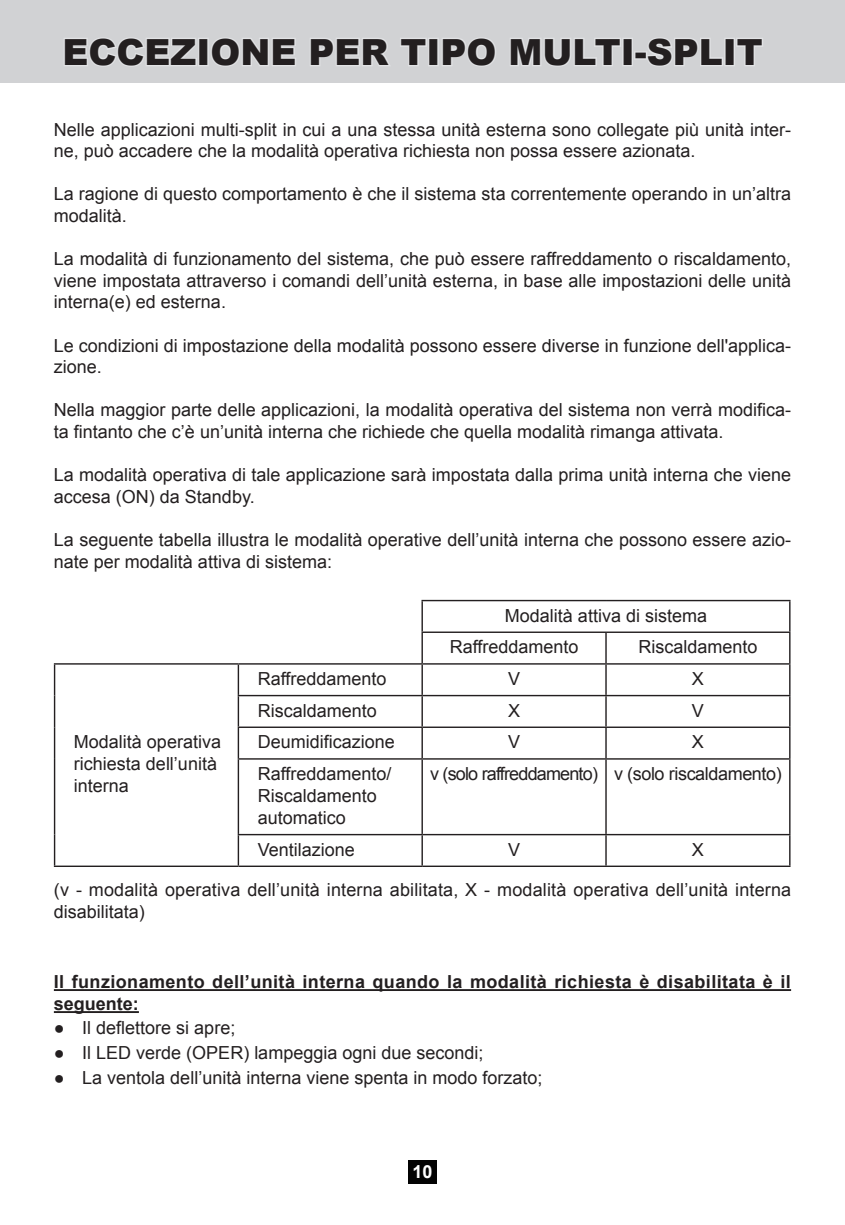
<style>
.page{position:relative;width:845px;height:1225px;background:#fff}
.page>*{position:absolute;margin:0;border:0;box-sizing:border-box;transform-origin:0 0}
.t1{font:900 36px "Arial";color:#231f20}
.t2{font:18px/21.6px "Arial";color:#231f20}
.t3{font:700 18px/22px "Arial";letter-spacing:.025em;color:#231f20}
.t4{font:18px "Arial";letter-spacing:-.045em;color:#231f20}
.t5{font:700 18px "Arial";color:#fff}
</style>
<div class="page">
<div style="left:408px;top:1160px;width:29px;height:23px;background:#030303"></div>
<div style="left:0;top:0;width:845px;height:83px;background:#d1d2d4"></div>
<svg style="left:64px;top:37px;width:133px;height:30px"></svg>
<div style="left:198px;top:38px;width:11px;height:28px;border:3px solid #e1e2e4"></div>
<svg style="left:211px;top:37px;width:85px;height:30px"></svg>
<svg style="left:310px;top:38px;width:117px;height:28px"></svg>
<div style="left:428px;top:38px;width:11px;height:28px;border:3px solid #e1e2e4"></div>
<svg style="left:442px;top:37px;width:54px;height:30px"></svg>
<svg style="left:510px;top:38px;width:111px;height:29px"></svg>
<div style="left:622px;top:38px;width:11px;height:28px;border:3px solid #e1e2e4"></div>
<div style="left:634px;top:51px;width:13px;height:9px;border:3px solid #e1e2e4"></div>
<svg style="left:645px;top:37px;width:78px;height:30px"></svg>
<div style="left:724px;top:38px;width:11px;height:28px;border:3px solid #e1e2e4"></div>
<svg style="left:736px;top:38px;width:27px;height:28px"></svg>
<hr style="left:54px;top:989px;width:737px;height:2px;background:#231f20">
<hr style="left:54px;top:1011px;width:85px;height:2px;background:#231f20">
<hr style="left:421px;top:600px;width:185px;height:1px;background:#231f20">
<hr style="left:606px;top:600px;width:184px;height:1px;background:#231f20">
<hr style="left:789px;top:601px;width:1px;height:30px;background:#231f20">
<hr style="left:421px;top:631px;width:185px;height:2px;background:#231f20">
<hr style="left:606px;top:631px;width:184px;height:2px;background:#231f20">
<hr style="left:605px;top:633px;width:2px;height:30px;background:#231f20">
<hr style="left:789px;top:633px;width:1px;height:30px;background:#231f20">
<hr style="left:54px;top:664px;width:1px;height:31px;background:#231f20">
<hr style="left:54px;top:695px;width:1px;height:32px;background:#231f20">
<hr style="left:54px;top:727px;width:1px;height:32px;background:#231f20">
<hr style="left:54px;top:759px;width:1px;height:75px;background:#231f20">
<hr style="left:54px;top:834px;width:1px;height:31px;background:#231f20">
<hr style="left:238px;top:664px;width:1px;height:31px;background:#231f20">
<hr style="left:422px;top:663px;width:184px;height:1px;background:#231f20">
<hr style="left:421px;top:664px;width:2px;height:31px;background:#231f20">
<hr style="left:606px;top:663px;width:184px;height:1px;background:#231f20">
<hr style="left:605px;top:664px;width:2px;height:31px;background:#231f20">
<hr style="left:789px;top:664px;width:1px;height:31px;background:#231f20">
<hr style="left:238px;top:695px;width:184px;height:1px;background:#231f20">
<hr style="left:238px;top:696px;width:1px;height:30px;background:#231f20">
<hr style="left:422px;top:695px;width:184px;height:1px;background:#231f20">
<hr style="left:421px;top:696px;width:2px;height:30px;background:#231f20">
<hr style="left:606px;top:695px;width:184px;height:1px;background:#231f20">
<hr style="left:605px;top:696px;width:2px;height:30px;background:#231f20">
<hr style="left:789px;top:696px;width:1px;height:30px;background:#231f20">
<hr style="left:238px;top:726px;width:184px;height:2px;background:#231f20">
<hr style="left:238px;top:728px;width:1px;height:30px;background:#231f20">
<hr style="left:422px;top:726px;width:184px;height:2px;background:#231f20">
<hr style="left:421px;top:728px;width:2px;height:30px;background:#231f20">
<hr style="left:606px;top:726px;width:184px;height:2px;background:#231f20">
<hr style="left:605px;top:728px;width:2px;height:30px;background:#231f20">
<hr style="left:789px;top:728px;width:1px;height:30px;background:#231f20">
<hr style="left:238px;top:758px;width:184px;height:1px;background:#231f20">
<hr style="left:238px;top:759px;width:1px;height:75px;background:#231f20">
<hr style="left:422px;top:758px;width:184px;height:1px;background:#231f20">
<hr style="left:421px;top:759px;width:2px;height:75px;background:#231f20">
<hr style="left:606px;top:758px;width:184px;height:1px;background:#231f20">
<hr style="left:605px;top:759px;width:2px;height:75px;background:#231f20">
<hr style="left:789px;top:759px;width:1px;height:75px;background:#231f20">
<hr style="left:238px;top:834px;width:184px;height:1px;background:#231f20">
<hr style="left:238px;top:835px;width:1px;height:30px;background:#231f20">
<hr style="left:422px;top:834px;width:184px;height:1px;background:#231f20">
<hr style="left:421px;top:835px;width:2px;height:30px;background:#231f20">
<hr style="left:606px;top:834px;width:184px;height:1px;background:#231f20">
<hr style="left:605px;top:835px;width:2px;height:30px;background:#231f20">
<hr style="left:789px;top:835px;width:1px;height:30px;background:#231f20">
<hr style="left:421px;top:601px;width:2px;height:30px;background:#231f20">
<hr style="left:421px;top:633px;width:2px;height:30px;background:#231f20">
<hr style="left:54px;top:663px;width:184px;height:1px;background:#231f20">
<hr style="left:238px;top:663px;width:184px;height:1px;background:#231f20">
<hr style="left:54px;top:865px;width:184px;height:2px;background:#231f20">
<hr style="left:238px;top:865px;width:184px;height:2px;background:#231f20">
<hr style="left:422px;top:865px;width:184px;height:2px;background:#231f20">
<hr style="left:606px;top:865px;width:184px;height:2px;background:#231f20">
<h1 class="t1" style="left:62px;top:26px;width:702px">ECCEZIONE PER TIPO MULTI-SPLIT</h1>
<p class="t2" style="left:54px;top:119px;width:738px">Nelle applicazioni multi-split in cui a una stessa unità esterna sono collegate più unità inter&shy;ne, può accadere che la modalità operativa richiesta non possa essere azionata.</p>
<p class="t2" style="left:54px;top:183px;width:738px">La ragione di questo comportamento è che il sistema sta correntemente operando in un’altra modalità.</p>
<p class="t2" style="left:54px;top:248px;width:738px;text-align:justify">La modalità di funzionamento del sistema, che può essere raffreddamento o riscaldamento, viene impostata attraverso i comandi dell’unità esterna, in base alle impostazioni delle unità interna(e) ed esterna.</p>
<p class="t2" style="left:54px;top:335px;width:739px">Le condizioni di impostazione della modalità possono essere diverse in funzione dell'applica&shy;zione.</p>
<p class="t2" style="left:54px;top:399px;width:739px">Nella maggior parte delle applicazioni, la modalità operativa del sistema non verrà modifica&shy;ta fintanto che c’è un’unità interna che richiede che quella modalità rimanga attivata.</p>
<p class="t2" style="left:54px;top:464px;width:739px">La modalità operativa di tale applicazione sarà impostata dalla prima unità interna che viene accesa (ON) da Standby.</p>
<p class="t2" style="left:54px;top:529px;width:738px">La seguente tabella illustra le modalità operative dell’unità interna che possono essere azio&shy;nate per modalità attiva di sistema:</p>
<p class="t2" style="left:450px;top:600px;width:259px;line-height:31.6px;text-indent:55px">Modalità attiva di sistema<br>Raffreddamento</p>
<p class="t2" style="left:638px;top:636px;width:121px">Riscaldamento</p>
<p class="t2" style="left:258px;top:668px;width:130px">Raffreddamento</p>
<p class="t2" style="left:508px;top:668px;width:14px">V</p>
<p class="t2" style="left:692px;top:668px;width:14px">X</p>
<p class="t2" style="left:258px;top:700px;width:121px">Riscaldamento</p>
<p class="t2" style="left:508px;top:700px;width:14px">X</p>
<p class="t2" style="left:692px;top:700px;width:14px">V</p>
<p class="t2" style="left:258px;top:731px;width:139px">Deumidificazione</p>
<p class="t2" style="left:508px;top:731px;width:14px">V</p>
<p class="t2" style="left:692px;top:731px;width:14px">X</p>
<p class="t2" style="left:258px;top:763px;width:135px">Raffreddamento/<br>Riscaldamento automatico</p>
<p class="t4" style="left:430px;top:762px;width:353px">v (solo raffreddamento) v (solo riscaldamento)</p>
<p class="t2" style="left:258px;top:839px;width:99px">Ventilazione</p>
<p class="t2" style="left:508px;top:839px;width:14px">V</p>
<p class="t2" style="left:692px;top:839px;width:14px">X</p>
<p class="t2" style="left:54px;top:879px;width:739px">(v - modalità operativa dell’unità interna abilitata, X - modalità operativa dell’unità interna disabilitata)</p>
<p class="t2" style="left:74px;top:731px;width:149px">Modalità operativa richiesta dell’unità interna</p>
<p class="t3" style="left:54px;top:971px;width:738px">Il funzionamento dell’unità interna quando la modalità richiesta è disabilitata è il seguente:</p>
<p class="t2" style="left:54px;top:1017px;width:183px">● Il deflettore si apre;</p>
<p class="t2" style="left:54px;top:1042px;width:431px">● Il LED verde (OPER) lampeggia ogni due secondi;</p>
<p class="t2" style="left:54px;top:1066px;width:490px">● La ventola dell’unità interna viene spenta in modo forzato;</p>
<p class="t5" style="left:412px;top:1159px;width:22px">10</p>
</div>
